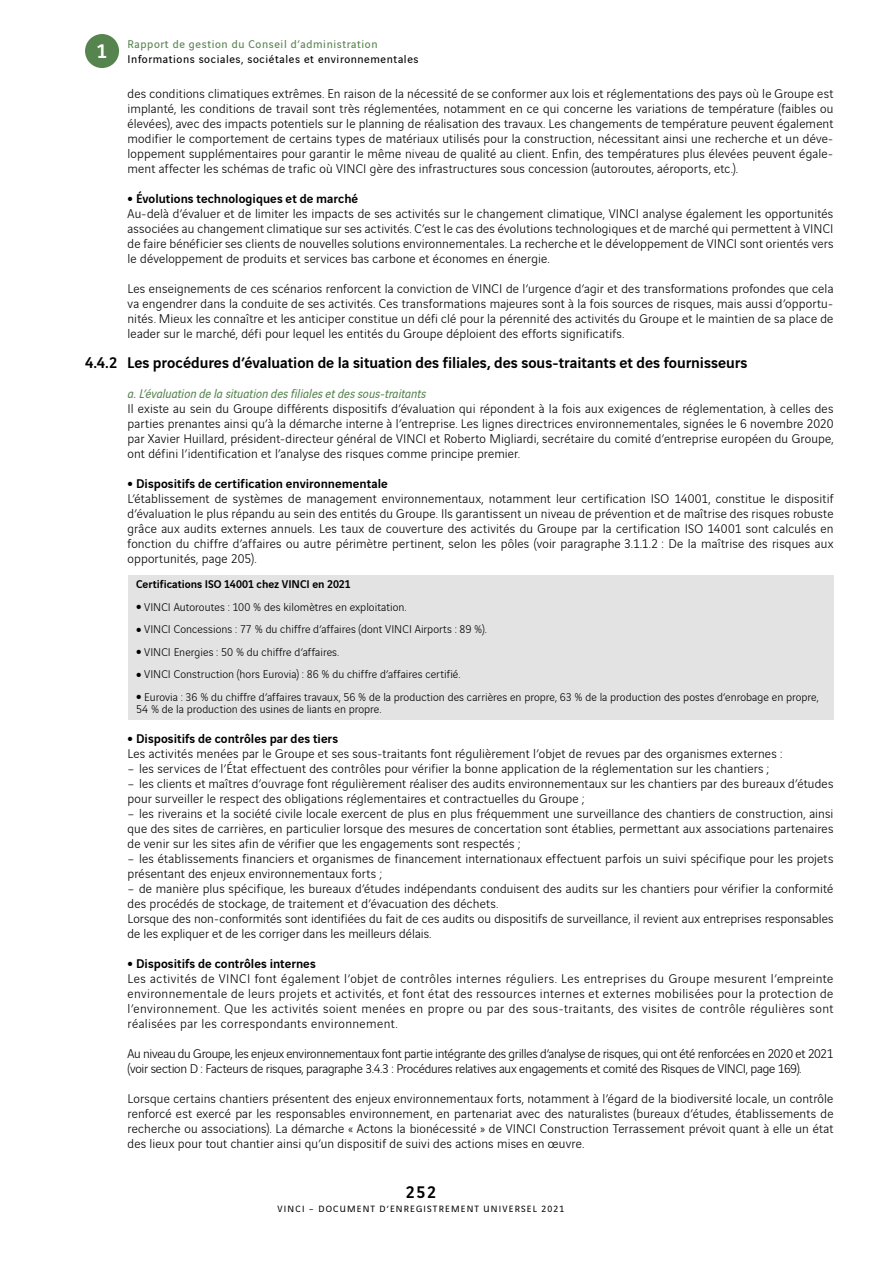
<style>
.page{position:relative;width:893px;height:1263px;background:#fff}
.page>*{position:absolute;margin:0;border:0;box-sizing:border-box;transform-origin:0 0}
.t1{font:500 21px "Vinci Sans";color:#fff}
.t2{font:500 18px "Vinci Sans";color:#000}
.t3{font:500 16.5px "Vinci Sans";letter-spacing:-.005em;color:#000}
.t4{font:300 13.5px/15px "Vinci Sans";letter-spacing:.01em;color:#000}
.t5{font:300 13.5px/15px "Vinci Sans";letter-spacing:.03em;color:#000}
.t6{font:300 13.5px/15px "Vinci Sans";letter-spacing:-.02em;color:#000}
.t7{font:italic 13.5px "Vinci Sans";color:#56844e}
.t8{font:300 12px/22.5px "Vinci Sans";letter-spacing:.005em;color:#000}
.t9{font:12px "Vinci Sans";letter-spacing:.05em;color:#000}
.t10{font:12px "Vinci Sans";letter-spacing:.05em;color:#56844e}
.t11{font:9.75px "Vinci Sans";letter-spacing:.12em;color:#000}
.s1{font-weight:400;font-size:9px}
.s2{font-weight:500}
</style>
<div class="page">
<div style="left:128px;top:575px;width:705px;height:16px;background:#e3e3e3"></div>
<div style="left:128px;top:585px;width:705px;height:17px;background:#e3e3e3"></div>
<div style="left:128px;top:597px;width:705px;height:21px;background:#e3e3e3"></div>
<div style="left:128px;top:608px;width:705px;height:16px;background:#e3e3e3"></div>
<div style="left:128px;top:620px;width:705px;height:20px;background:#e3e3e3"></div>
<div style="left:128px;top:630px;width:705px;height:17px;background:#e3e3e3"></div>
<div style="left:128px;top:642px;width:705px;height:21px;background:#e3e3e3"></div>
<div style="left:128px;top:653px;width:705px;height:16px;background:#e3e3e3"></div>
<div style="left:128px;top:665px;width:705px;height:20px;background:#e3e3e3"></div>
<div style="left:128px;top:675px;width:705px;height:17px;background:#e3e3e3"></div>
<div style="left:128px;top:687px;width:705px;height:33px;background:#e3e3e3"></div>
<div style="left:85px;top:34px;width:34px;height:34px;background:#56844e;border-radius:50%"></div>
<h1 class="t1" style="left:97px;top:35px;width:12px">1</h1>
<p class="t10" style="left:128px;top:35px;width:251px">Rapport de gestion du Conseil d’administration</p>
<p class="t9" style="left:128px;top:50px;width:292px">Informations sociales, sociétales et environnementales</p>
<p class="t4" style="left:128px;top:85px;width:707px;text-align:justify">des conditions climatiques extrêmes. En raison de la nécessité de se conformer aux lois et réglementations des pays où le Groupe est implanté, les conditions de travail sont très réglementées, notamment en ce qui concerne les variations de température (faibles ou élevées), avec des impacts potentiels sur le planning de réalisation des travaux. Les changements de température peuvent également modifier le comportement de certains types de matériaux utilisés pour la construction, nécessitant ainsi une recherche et un déve&shy;loppement supplémentaires pour garantir le même niveau de qualité au client. Enfin, des températures plus élevées peuvent égale&shy;ment affecter les schémas de trafic où VINCI gère des infrastructures sous concession (autoroutes, aéroports, etc.).</p>
<p class="t4" style="left:128px;top:190px;width:707px"><span class="s1">ˇ</span> <span class="s2">Évolutions technologiques et de marché<br></span>Au-delà d’évaluer et de limiter les impacts de ses activités sur le changement climatique, VINCI analyse également les opportunités associées au changement climatique sur ses activités. C’est le cas des évolutions technologiques et de marché qui permettent à VINCI de faire bénéficier ses clients de nouvelles solutions environnementales. La recherche et le développement de VINCI sont orientés vers le développement de produits et services bas carbone et économes en énergie.</p>
<p class="t4" style="left:128px;top:280px;width:707px;text-align:justify">Les enseignements de ces scénarios renforcent la conviction de VINCI de l’urgence d’agir et des transformations profondes que cela va engendrer dans la conduite de ses activités. Ces transformations majeures sont à la fois sources de risques, mais aussi d’opportu&shy;nités. Mieux les connaître et les anticiper constitue un défi clé pour la pérennité des activités du Groupe et le maintien de sa place de leader sur le marché, défi pour lequel les entités du Groupe déploient des efforts significatifs.</p>
<p class="t3" style="left:85px;top:350px;width:664px">4.4.2 Les procédures d’évaluation de la situation des filiales, des sous-traitants et des fournisseurs</p>
<p class="t7" style="left:128px;top:383px;width:300px">a. L’évaluation de la situation des filiales et des sous-traitants</p>
<p class="t4" style="left:128px;top:400px;width:707px;text-align:justify">Il existe au sein du Groupe différents dispositifs d’évaluation qui répondent à la fois aux exigences de réglementation, à celles des parties prenantes ainsi qu’à la démarche interne à l’entreprise. Les lignes directrices environnementales, signées le 6 novembre 2020 par Xavier Huillard, président-directeur général de VINCI et Roberto Migliardi, secrétaire du comité d’entreprise européen du Groupe, ont défini l’identification et l’analyse des risques comme principe premier.</p>
<p class="t4" style="left:128px;top:475px;width:707px"><span class="s1">ˇ</span> <span class="s2">Dispositifs de certification environnementale<br></span>L’établissement de systèmes de management environnementaux, notamment leur certification ISO 14001, constitue le dispositif d’évaluation le plus répandu au sein des entités du Groupe. Ils garantissent un niveau de prévention et de maîtrise des risques robuste grâce aux audits externes annuels. Les taux de couverture des activités du Groupe par la certification ISO 14001 sont calculés en fonction du chiffre d’affaires ou autre périmètre pertinent, selon les pôles (voir paragraphe 3.1.1.2 : De la maîtrise des risques aux opportunités, page 205).</p>
<p class="t8" style="left:136px;top:572px;width:684px"><span class="s2">Certifications ISO 14001 chez VINCI en 2021<br></span><span class="s1">ˇ</span> VINCI Autoroutes : 100 % des kilomètres en exploitation.<br><span class="s1">ˇ</span> VINCI Concessions : 77 % du chiffre d’affaires (dont VINCI Airports : 89 %).<br><span class="s1">ˇ</span> VINCI Energies : 50 % du chiffre d’affaires.<br><span class="s1">ˇ</span> VINCI Construction (hors Eurovia) : 86 % du chiffre d’affaires certifié.<br><span class="s1">ˇ</span> Eurovia : 36 % du chiffre d’affaires travaux, 56 % de la production des carrières en propre, 63 % de la production des postes d’enrobage en propre,</p>
<p class="t8" style="left:136px;top:697px;width:247px">54 % de la production des usines de liants en propre.</p>
<p class="t4" style="left:128px;top:730px;width:656px"><span class="s1">ˇ</span> <span class="s2">Dispositifs de contrôles par des tiers<br></span>Les activités menées par le Groupe et ses sous-traitants font régulièrement l’objet de revues par des organismes externes :</p>
<p class="t4" style="left:128px;top:760px;width:643px">– les services de l’État effectuent des contrôles pour vérifier la bonne application de la réglementation sur les chantiers ;</p>
<p class="t4" style="left:128px;top:775px;width:707px">– les clients et maîtres d’ouvrage font régulièrement réaliser des audits environnementaux sur les chantiers par des bureaux d’études pour surveiller le respect des obligations réglementaires et contractuelles du Groupe ;</p>
<p class="t4" style="left:128px;top:805px;width:707px;text-align:justify">– les riverains et la société civile locale exercent de plus en plus fréquemment une surveillance des chantiers de construction, ainsi que des sites de carrières, en particulier lorsque des mesures de concertation sont établies, permettant aux associations partenaires de venir sur les sites afin de vérifier que les engagements sont respectés ;</p>
<p class="t4" style="left:128px;top:850px;width:707px">– les établissements financiers et organismes de financement internationaux effectuent parfois un suivi spécifique pour les projets présentant des enjeux environnementaux forts ;</p>
<p class="t4" style="left:128px;top:880px;width:707px">– de manière plus spécifique, les bureaux d’études indépendants conduisent des audits sur les chantiers pour vérifier la conformité des procédés de stockage, de traitement et d’évacuation des déchets.<br>Lorsque des non-conformités sont identifiées du fait de ces audits ou dispositifs de surveillance, il revient aux entreprises responsables de les expliquer et de les corriger dans les meilleurs délais.</p>
<p class="t5" style="left:128px;top:955px;width:707px"><span class="s1">ˇ</span> <span class="s2">Dispositifs de contrôles internes<br></span>Les activités de VINCI font également l’objet de contrôles internes réguliers. Les entreprises du Groupe mesurent l’empreinte environnementale de leurs projets et activités, et font état des ressources internes et externes mobilisées pour la protection de l’environnement. Que les activités soient menées en propre ou par des sous-traitants, des visites de contrôle régulières sont réalisées par les correspondants environnement.</p>
<p class="t6" style="left:128px;top:1045px;width:707px">Au niveau du Groupe, les enjeux environnementaux font partie intégrante des grilles d’analyse de risques, qui ont été renforcées en 2020 et 2021 (voir section D : Facteurs de risques, paragraphe 3.4.3 : Procédures relatives aux engagements et comité des Risques de VINCI, page 169).</p>
<p class="t4" style="left:128px;top:1090px;width:707px;text-align:justify">Lorsque certains chantiers présentent des enjeux environnementaux forts, notamment à l’égard de la biodiversité locale, un contrôle renforcé est exercé par les responsables environnement, en partenariat avec des naturalistes (bureaux d’études, établissements de recherche ou associations). La démarche « Actons la bionécessité » de VINCI Construction Terrassement prévoit quant à elle un état des lieux pour tout chantier ainsi qu’un dispositif de suivi des actions mises en œuvre.</p>
<h2 class="t2" style="left:406px;top:1178px;width:32px">252</h2>
<p class="t11" style="left:278px;top:1201px;width:288px">VINCI – DOCUMENT D’ENREGISTREMENT UNIVERSEL 2021</p>
</div>
